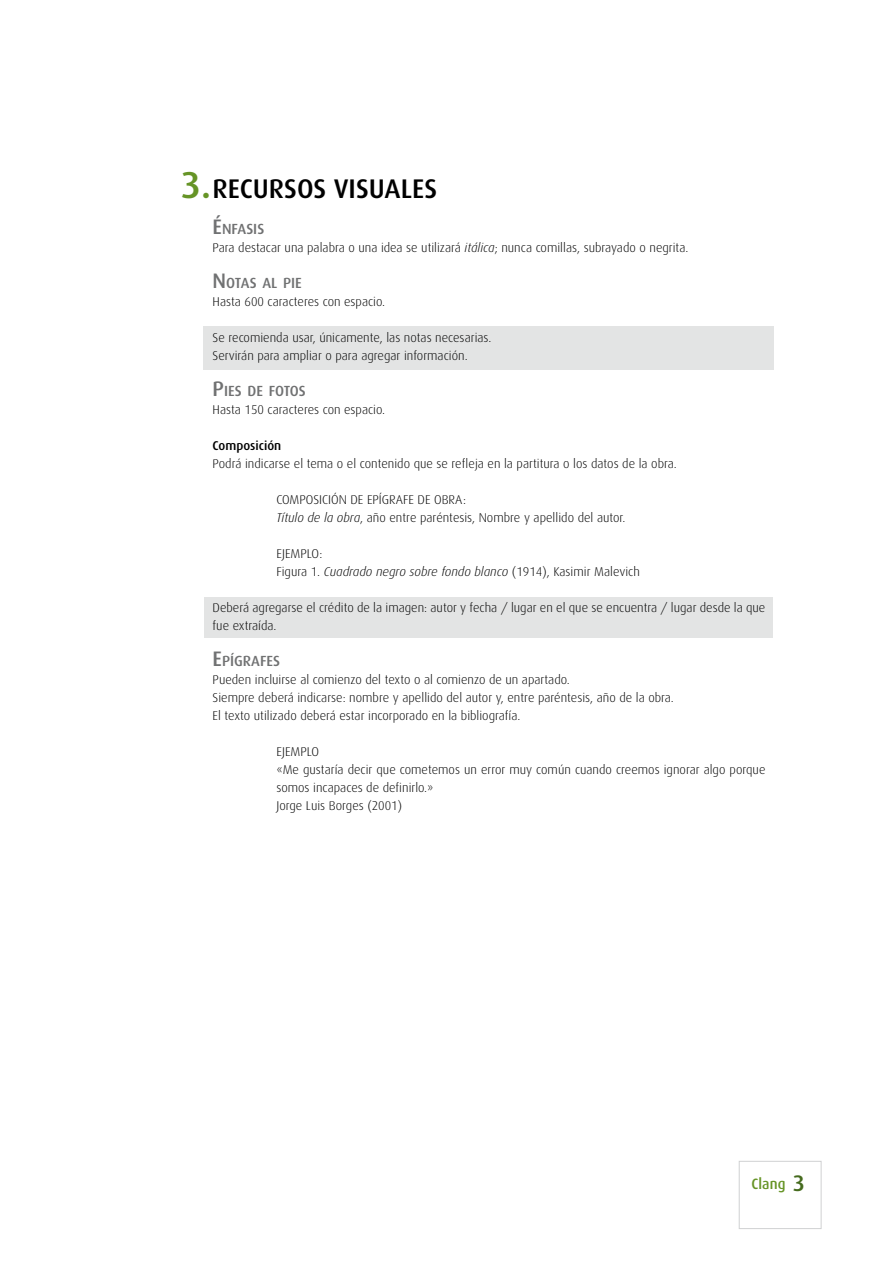
<style>
.page{position:relative;width:893px;height:1263px;background:#fff}
.page>*{position:absolute;margin:0;border:0;box-sizing:border-box;transform-origin:0 0}
.t1{font:500 37.5px "Dax";color:#669426}
.t2{font:500 27px "Dax";color:#000}
.t3{font:500 15px "Dax";letter-spacing:.005em;color:#669426;scale:.95 1}
.t4{font:500 14.7px "Dax";color:#707172}
.t5{font:300 12.75px/18px "Dax";color:#000}
.t6{font:500 12.75px "Dax";color:#000}
.s1{font-size:21px}
.s2{font-style:italic}
.s3{font-size:22.5px;color:#466b1e}
</style>
<div class="page">
<div style="left:739px;top:1161px;width:82px;height:68px;border:1px solid #d0d1d2"></div>
<div style="left:204px;top:597px;width:569px;height:41px;background:#e3e4e4"></div>
<div style="left:203px;top:326px;width:571px;height:44px;background:#e3e4e4"></div>
<h1 class="t1" style="left:181px;top:164px;width:32px">3.</h1>
<h2 class="t2" style="left:213px;top:174px;width:150px">RECU RSOS VISUAL</h2>
<h2 class="t2" style="left:412px;top:174px;width:24px">ES</h2>
<p class="t4" style="left:213px;top:221px;width:53px"><span class="s1">É</span>NFASIS</p>
<p class="t5" style="left:213px;top:239px;width:477px">Para destacar una palabra o una idea se utilizará <span class="s2">itálica</span>; nunca comillas, subrayado o negrita.</p>
<p class="t4" style="left:213px;top:275px;width:91px"><span class="s1">N</span> OTAS AL PIE</p>
<p class="t5" style="left:213px;top:293px;width:174px">Hasta 600 caracteres con espacio.</p>
<p class="t5" style="left:213px;top:329px;width:280px">Se recomienda usar, únicamente, las notas necesarias.<br>Servirán para ampliar o para agregar información.</p>
<p class="t4" style="left:213px;top:383px;width:95px"><span class="s1">P</span>IES DE FOTOS</p>
<p class="t5" style="left:213px;top:401px;width:174px">Hasta 150 caracteres con espacio.</p>
<p class="t6" style="left:213px;top:438px;width:70px">COMPOSICIÓN</p>
<p class="t5" style="left:213px;top:455px;width:466px">Podrá indicarse el tema o el contenido que se refleja en la partitura o los datos de la obra.</p>
<p class="t5" style="left:276px;top:491px;width:351px">COMPOSICIÓN DE EPÍGRAFE DE OBRA:<br><span class="s2">Título de la obra</span>, año entre paréntesis, Nombre y apellido del autor.</p>
<p class="t5" style="left:276px;top:545px;width:365px">EJEMPLO:<br>Figura 1. <span class="s2">Cuadrado negro sobre fondo blanco</span> (1914), Kasimir Malevich</p>
<p class="t5" style="left:213px;top:599px;width:554px">Deberá agregarse el crédito de la imagen: autor y fecha / lugar en el que se encuentra / lugar desde la que fue extraída.</p>
<p class="t4" style="left:213px;top:653px;width:69px"><span class="s1">E</span> PÍGRAFES</p>
<p class="t5" style="left:213px;top:671px;width:463px">Pueden incluirse al comienzo del texto o al comienzo de un apartado.<br>Siempre deberá indicarse: nombre y apellido del autor y, entre paréntesis, año de la obra.<br>El texto utilizado deberá estar incorporado en la bibliografía.</p>
<p class="t5" style="left:276px;top:743px;width:491px">EJEMPLO<br>«Me gustaría decir que cometemos un error muy común cuando creemos ignorar algo porque somos incapaces de definirlo.»<br>Jorge Luis Borges (2001)</p>
<p class="t3" style="left:751px;top:1175px;width:58px">CLANG <span class="s3">3</span></p>
</div>
